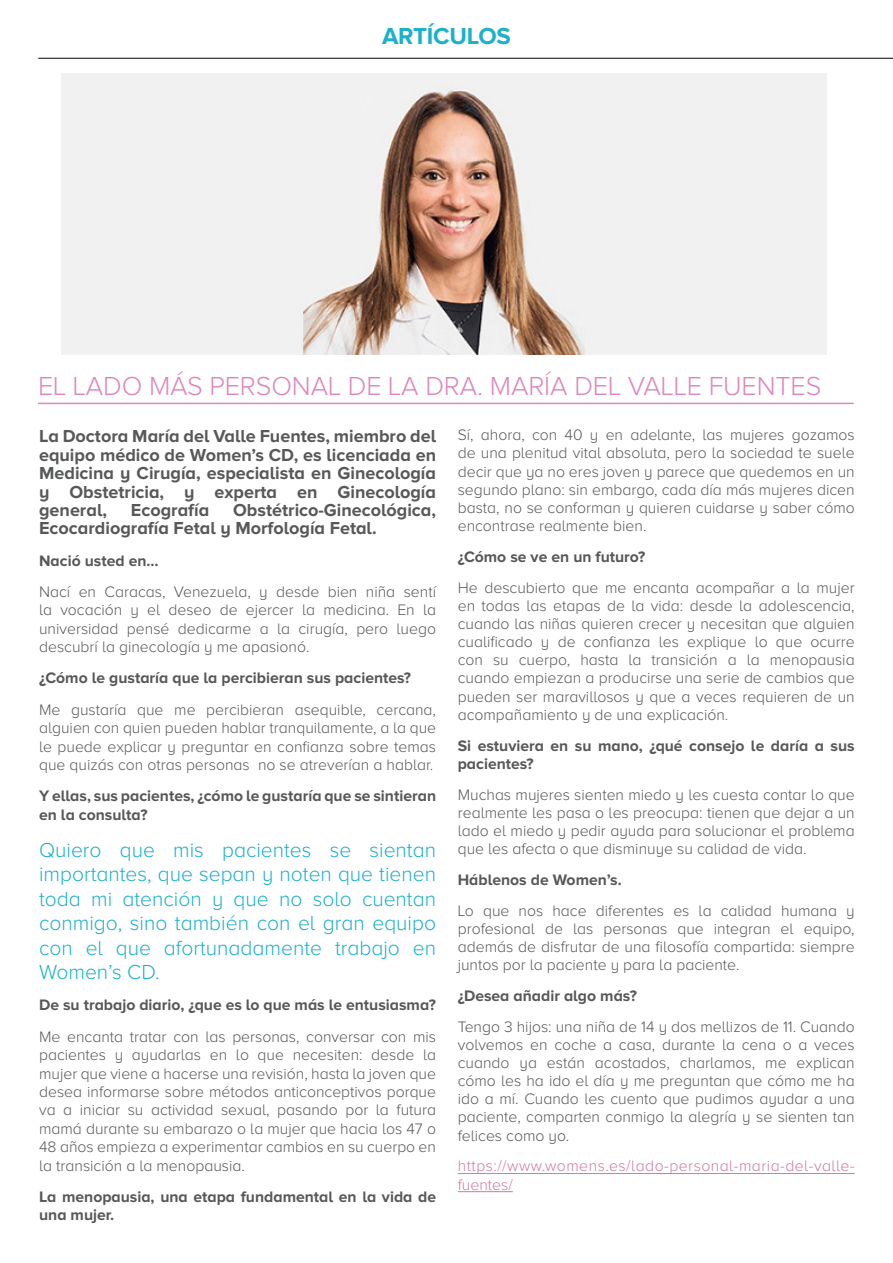
<style>
.page{position:relative;width:893px;height:1263px;background:#fff}
.page>*{position:absolute;margin:0;border:0;box-sizing:border-box;transform-origin:0 0}
.ENTRADAS{font:300 27px "Proxima Nova";letter-spacing:-.005em;color:#de85bb}
.HABLEMOS_DE_MENOPAUS{font:700 24px "Proxima Nova";letter-spacing:-.01em;color:#1cb0ca}
.LINKs{font:300 21px/24.5px "Proxima Nova";color:#1cb0ca;text-align:justify}
.LINKs-2{font:700 18px/18.5px "Proxima Nova";color:#57585a;text-align:justify}
.LINKs-3{font:300 15.75px/18.1px "Proxima Nova";color:#57585a;text-align:justify}
.LINKs-4{font:700 15.75px/18.5px "Proxima Nova";color:#57585a}
.LINKs-5{font:300 15.75px/18.1px "Proxima Nova";letter-spacing:.03em;color:#cf78a1}
</style>
<div class="page">
<hr style="left:38px;top:58px;width:855px;height:1px;background:#231f20">
<hr style="left:458px;top:1173px;width:397px;height:1px;background:#cf78a1">
<hr style="left:458px;top:1191px;width:55px;height:1px;background:#cf78a1">
<hr style="left:38px;top:403px;width:816px;height:1px;background:#de85bb">
<img style="left:62px;top:74px;width:765px;height:281px">
<p class="HABLEMOS_DE_MENOPAUS" style="left:382px;top:22px;width:130px">ARTÍCULOS</p>
<p class="ENTRADAS" style="left:38px;top:374px;width:785px">EL LADO MÁS PERSONAL DE LA DRA. MARÍA DEL VALLE FUENTES</p>
<p class="LINKs-2" style="left:39px;top:427px;width:398px">La Doctora María del Valle Fuentes, miembro del equipo médico de Women’s CD, es licenciada en Medicina y Cirugía, especialista en Ginecología y Obstetricia, y experta en Ginecología general,</p>
<p class="LINKs-2" style="left:39px;top:501px;width:398px;text-indent:194px">Obstétrico-Ginecológica,<br>Ecocardiografía Fetal y Morfología Fetal.</p>
<p class="LINKs-4" style="left:39px;top:551px;width:121px">Nació usted en…</p>
<p class="LINKs-3" style="left:39px;top:583px;width:398px">Nací en Caracas, Venezuela, y desde bien niña sentí la vocación y el deseo de ejercer la medicina. En la universidad pensé dedicarme a la cirugía, pero luego descubrí la ginecología y me apasionó.</p>
<p class="LINKs-4" style="left:39px;top:669px;width:373px">¿Cómo le gustaría que la percibieran sus pacientes?</p>
<p class="LINKs-3" style="left:39px;top:701px;width:398px">Me gustaría que me percibieran asequible, cercana, alguien con quien pueden hablar tranquilamente, a la que le puede explicar y preguntar en confianza sobre temas que quizás con otras personas no se atreverían a hablar.</p>
<p class="LINKs-4" style="left:39px;top:787px;width:398px">Y ellas, sus pacientes, ¿cómo le gustaría que se sintieran en la consulta?</p>
<p class="LINKs" style="left:39px;top:838px;width:398px">Quiero que mis pacientes se sientan importantes, que sepan y noten que tienen toda mi atención y que no solo cuentan conmigo, sino también con el gran equipo con el que afortunadamente trabajo en Women’s CD.</p>
<p class="LINKs-4" style="left:39px;top:996px;width:398px">De su trabajo diario, ¿que es lo que más le entusiasma?</p>
<p class="LINKs-3" style="left:39px;top:1028px;width:398px">Me encanta tratar con las personas, conversar con mis pacientes y ayudarlas en lo que necesiten: desde la mujer que viene a hacerse una revisión, hasta la joven que desea informarse sobre métodos anticonceptivos porque va a iniciar su actividad sexual, pasando por la futura mamá durante su embarazo o la mujer que hacia los 47 o 48 años empieza a experimentar cambios en su cuerpo en la transición a la menopausia.</p>
<p class="LINKs-4" style="left:39px;top:1188px;width:398px">La menopausia, una etapa fundamental en la vida de una mujer.</p>
<p class="LINKs-2" style="left:131px;top:501px;width:80px">Ecografía</p>
<p class="LINKs-3" style="left:458px;top:427px;width:398px">Sí, ahora, con 40 y en adelante, las mujeres gozamos de una plenitud vital absoluta, pero la sociedad te suele decir que ya no eres joven y parece que quedemos en un segundo plano: sin embargo, cada día más mujeres dicen basta, no se conforman y quieren cuidarse y saber cómo encontrase realmente bien.</p>
<p class="LINKs-4" style="left:458px;top:548px;width:189px">¿Cómo se ve en un futuro?</p>
<p class="LINKs-3" style="left:458px;top:579px;width:398px">He descubierto que me encanta acompañar a la mujer en todas las etapas de la vida: desde la adolescencia, cuando las niñas quieren crecer y necesitan que alguien cualificado y de confianza les explique lo que ocurre con su cuerpo, hasta la transición a la menopausia cuando empiezan a producirse una serie de cambios que pueden ser maravillosos y que a veces requieren de un acompañamiento y de una explicación.</p>
<p class="LINKs-4" style="left:458px;top:736px;width:398px">Si estuviera en su mano, ¿qué consejo le daría a sus pacientes?</p>
<p class="LINKs-3" style="left:458px;top:786px;width:398px">Muchas mujeres sienten miedo y les cuesta contar lo que realmente les pasa o les preocupa: tienen que dejar a un lado el miedo y pedir ayuda para solucionar el problema que les afecta o que disminuye su calidad de vida.</p>
<p class="LINKs-4" style="left:458px;top:871px;width:166px">Háblenos de Women’s.</p>
<p class="LINKs-3" style="left:458px;top:902px;width:398px">Lo que nos hace diferentes es la calidad humana y profesional de las personas que integran el equipo, además de disfrutar de una filosofía compartida: siempre juntos por la paciente y para la paciente.</p>
<p class="LINKs-4" style="left:458px;top:987px;width:181px">¿Desea añadir algo más?</p>
<p class="LINKs-3" style="left:458px;top:1018px;width:398px">Tengo 3 hijos: una niña de 14 y dos mellizos de 11. Cuando volvemos en coche a casa, durante la cena o a veces cuando ya están acostados, charlamos, me explican cómo les ha ido el día y me preguntan que cómo me ha ido a mí. Cuando les cuento que pudimos ayudar a una paciente, comparten conmigo la alegría y se sienten tan felices como yo.</p>
<p class="LINKs-5" style="left:458px;top:1158px;width:398px">https://www.womens.es/lado-personal-maria-del-valle&shy;fuentes/</p>
</div>
